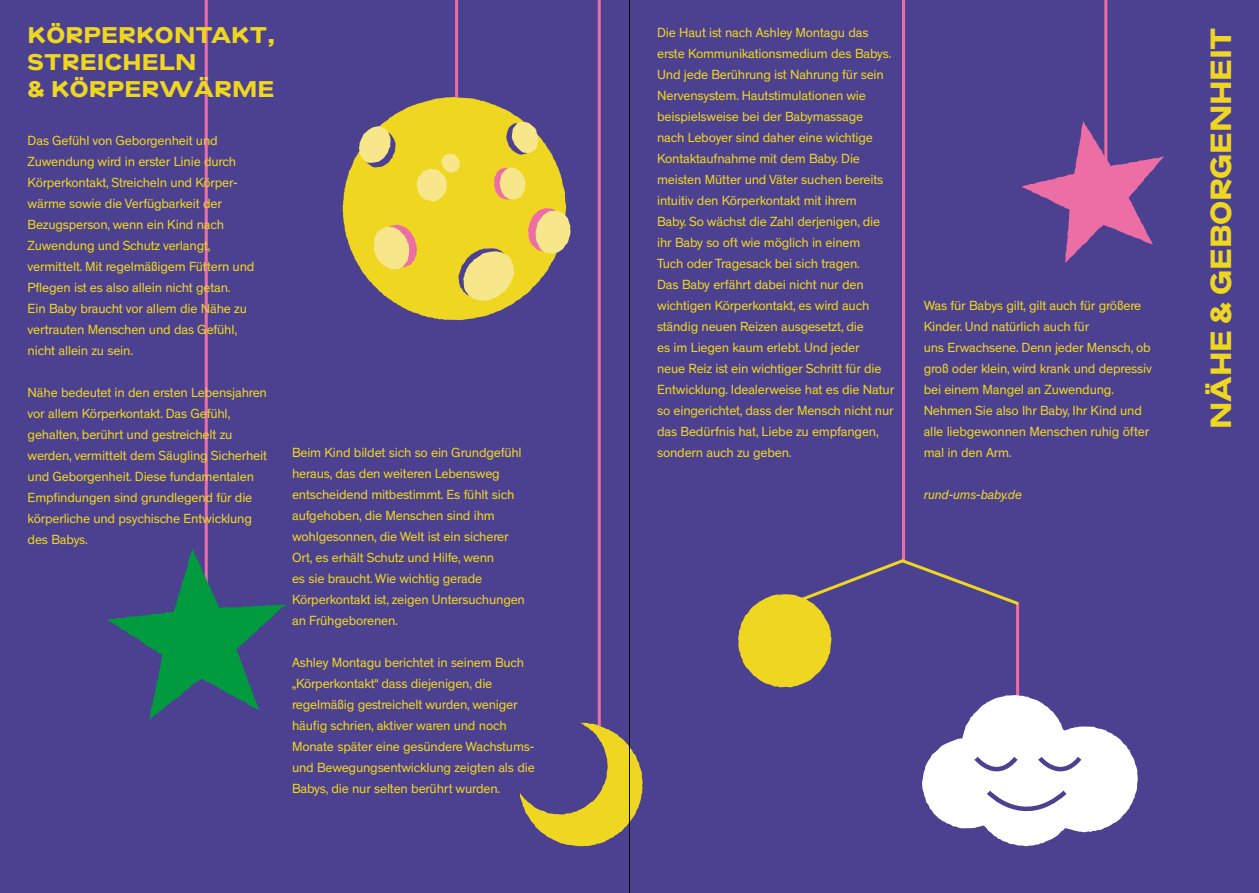
<style>
.page{position:relative;width:1259px;height:893px;background:#4c4190}
.page>*{position:absolute;margin:0;border:0;box-sizing:border-box;transform-origin:0 0}
.t1{font:700 27px "CC Schauburg";letter-spacing:-.01em;color:#efd621}
.t2{font:700 21px/27px "CC Schauburg";letter-spacing:.01em;color:#efd621}
.t3{font:13.5px/21px "CC Theinhardt";letter-spacing:-.015em;color:#efd621}
.t4{font:italic 13.5px "Theinhardt";letter-spacing:-.015em;color:#efd621}
</style>
<div class="page">
<hr style="left:455px;top:0;width:3px;height:109px;background:#ed6ea4">
<hr style="left:205px;top:0;width:3px;height:609px;background:#ed6ea4">
<hr style="left:598px;top:0;width:3px;height:736px;background:#ed6ea4">
<hr style="left:1104px;top:0;width:3px;height:171px;background:#ed6ea4">
<hr style="left:902px;top:0;width:3px;height:562px;background:#ed6ea4">
<hr style="left:1016px;top:603px;width:3px;height:109px;background:#ed6ea4">
<svg style="left:922px;top:695px;width:215px;height:151px"></svg>
<svg style="left:520px;top:723px;width:122px;height:123px"></svg>
<svg style="left:343px;top:97px;width:223px;height:223px;fill:#efd621"></svg>
<svg style="left:494px;top:167px;width:31px;height:33px"></svg>
<svg style="left:506px;top:122px;width:32px;height:33px"></svg>
<svg style="left:416px;top:154px;width:44px;height:47px;background:#f2dd55"></svg>
<svg style="left:374px;top:225px;width:43px;height:44px;background:#f3cd78"></svg>
<svg style="left:528px;top:208px;width:42px;height:46px;background:#e7c27f"></svg>
<svg style="left:359px;top:126px;width:36px;height:41px"></svg>
<svg style="left:458px;top:248px;width:56px;height:53px;background:#e2d070"></svg>
<svg style="left:1022px;top:121px;width:142px;height:142px"></svg>
<svg style="left:107px;top:548px;width:179px;height:172px"></svg>
<svg style="left:738px;top:559px;width:282px;height:128px"></svg>
<hr style="left:629px;top:0;width:1px;height:893px;background:#090000">
<h2 class="t2" style="left:28px;top:21px;width:249px">KÖRPERKONTAKT,<br>STREICHELN<br>&amp; KÖRPERWÄRME</h2>
<p class="t3" style="left:28px;top:130px;width:228px">Das Gefühl von Geborgenheit und Zuwendung wird in erster Linie durch Körperkontakt, Streicheln und Körper&shy;wärme sowie die Verfügbarkeit der Bezugsperson, wenn ein Kind nach Zuwendung und Schutz verlangt, vermittelt. Mit regelmäßigem Füttern und Pflegen ist es also allein nicht getan.<br>Ein Baby braucht vor allem die Nähe zu vertrauten Menschen und das Gefühl, nicht allein zu sein.</p>
<p class="t3" style="left:28px;top:382px;width:241px">Nähe bedeutet in den ersten Lebensjahren vor allem Körperkontakt. Das Gefühl, gehalten, berührt und gestreichelt zu werden, vermittelt dem Säugling Sicherheit und Geborgenheit. Diese fundamentalen Empfindungen sind grundlegend für die körperliche und psychische Entwicklung des Babys.</p>
<p class="t3" style="left:292px;top:442px;width:234px">Beim Kind bildet sich so ein Grundgefühl heraus, das den weiteren Lebensweg entscheidend mitbestimmt. Es fühlt sich aufgehoben, die Menschen sind ihm wohlgesonnen, die Welt ist ein sicherer Ort, es erhält Schutz und Hilfe, wenn<br>es sie braucht. Wie wichtig gerade Körperkontakt ist, zeigen Untersuchungen an Frühgeborenen.</p>
<p class="t3" style="left:292px;top:652px;width:244px">Ashley Montagu berichtet in seinem Buch „Körperkontakt“ dass diejenigen, die regelmäßig gestreichelt wurden, weniger häufig schrien, aktiver waren und noch Monate später eine gesündere Wachstums&shy;und Bewegungsentwicklung zeigten als die Babys, die nur selten berührt wurden.</p>
<p class="t3" style="left:657px;top:22px;width:238px">Die Haut ist nach Ashley Montagu das erste Kommunikationsmedium des Babys.<br>Und jede Berührung ist Nahrung für sein Nervensystem. Hautstimulationen wie beispielsweise bei der Babymassage<br>nach Leboyer sind daher eine wichtige Kontaktaufnahme mit dem Baby. Die meisten Mütter und Väter suchen bereits intuitiv den Körperkontakt mit ihrem<br>Baby. So wächst die Zahl derjenigen, die ihr Baby so oft wie möglich in einem<br>Tuch oder Tragesack bei sich tragen.<br>Das Baby erfährt dabei nicht nur den wichtigen Körperkontakt, es wird auch ständig neuen Reizen ausgesetzt, die<br>es im Liegen kaum erlebt. Und jeder<br>neue Reiz ist ein wichtiger Schritt für die Entwicklung. Idealerweise hat es die Natur so eingerichtet, dass der Mensch nicht nur das Bedürfnis hat, Liebe zu empfangen, sondern auch zu geben.</p>
<p class="t3" style="left:923px;top:295px;width:230px">Was für Babys gilt, gilt auch für größere Kinder. Und natürlich auch für<br>uns Erwachsene. Denn jeder Mensch, ob groß oder klein, wird krank und depressiv bei einem Mangel an Zuwendung.<br>Nehmen Sie also Ihr Baby, Ihr Kind und alle liebgewonnen Menschen ruhig öfter mal in den Arm.</p>
<p class="t4" style="left:923px;top:487px;width:100px">rund-ums-baby.de</p>
<h1 class="t1" style="left:1202px;top:429px;width:403px;rotate:-90deg">NÄHE &amp; GEBORGENHEIT</h1>
</div>
